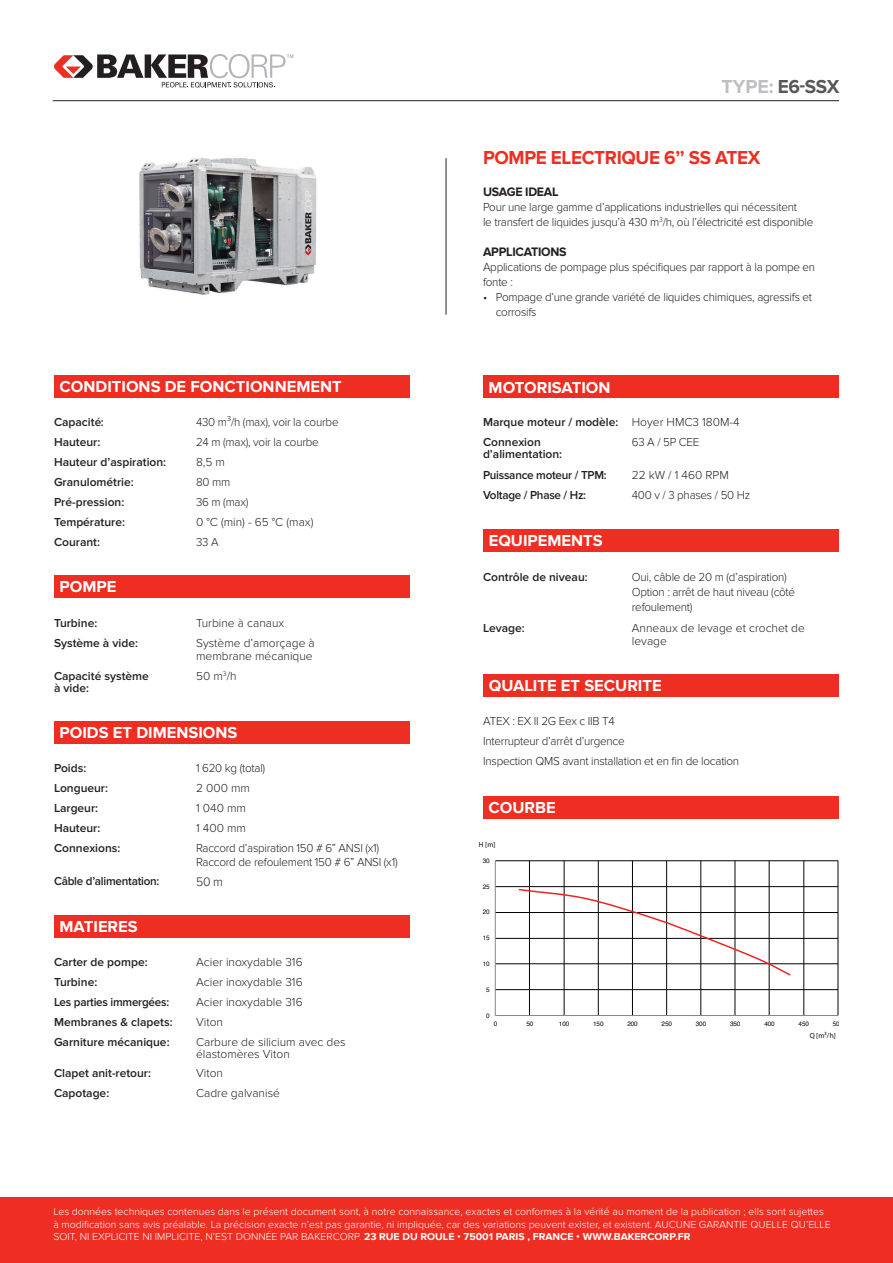
<style>
.page{position:relative;width:893px;height:1263px;background:#fff}
.page>*{position:absolute;margin:0;border:0;box-sizing:border-box;transform-origin:0 0}
.t1{font:700 19.5px "Proxima Nova";letter-spacing:-.02em;color:#ee2e22}
.t2{font:700 19.5px "Proxima Nova";letter-spacing:-.01em;color:#57585a}
.t3{font:700 16.5px "Proxima Nova";color:#fff}
.t4{font:700 12.75px "Proxima Nova";letter-spacing:-.02em;color:#231f20}
.t5{font:300 12.75px "Proxima Nova";color:#231f20}
.t6{font:300 12px/15px "Proxima Nova";letter-spacing:-.02em;color:#231f20}
.t7{font:600 12px/12px "Proxima Nova";color:#231f20}
.t8{font:300 12px/13.5px "Proxima Nova";color:#231f20}
.t9{font:600 12px "Proxima Nova";letter-spacing:-.02em;color:#231f20}
.t10{font:300 10.5px/12.6px "Proxima Nova";color:#fff}
.t11{font:7.35px "Myriad Pro";color:#040503}
.t12{font:6.3px "Helvetica";letter-spacing:-.02em;color:#040503}
.s1{color:#bebfc2}
.s2{font-weight:300}
.s3{font-weight:700}
</style>
<div class="page">
<hr style="left:446px;top:158px;width:1px;height:157px;background:#231f20">
<div style="left:0;top:1197px;width:893px;height:66px;background:#ee2e22"></div>
<div style="left:54px;top:721px;width:356px;height:22px;background:#ee2e22"></div>
<div style="left:54px;top:915px;width:356px;height:22px;background:#ee2e22"></div>
<div style="left:483px;top:530px;width:356px;height:22px;background:#ee2e22"></div>
<div style="left:483px;top:674px;width:356px;height:23px;background:#ee2e22"></div>
<div style="left:54px;top:375px;width:356px;height:22px;background:#ee2e22"></div>
<div style="left:54px;top:576px;width:356px;height:22px;background:#ee2e22"></div>
<div style="left:483px;top:375px;width:356px;height:22px;background:#ee2e22"></div>
<div style="left:483px;top:796px;width:356px;height:22px;background:#ee2e22"></div>
<hr style="left:495px;top:989px;width:343px;height:1px;background:#040503">
<hr style="left:495px;top:963px;width:343px;height:1px;background:#040503">
<hr style="left:495px;top:938px;width:343px;height:1px;background:#040503">
<hr style="left:495px;top:912px;width:343px;height:1px;background:#040503">
<hr style="left:495px;top:886px;width:343px;height:1px;background:#040503">
<hr style="left:495px;top:860px;width:343px;height:1px;background:#040503">
<hr style="left:529px;top:861px;width:1px;height:154px;background:#040503">
<hr style="left:564px;top:861px;width:1px;height:154px;background:#040503">
<hr style="left:598px;top:861px;width:1px;height:154px;background:#040503">
<hr style="left:632px;top:861px;width:1px;height:154px;background:#040503">
<hr style="left:666px;top:861px;width:1px;height:154px;background:#040503">
<hr style="left:700px;top:861px;width:1px;height:154px;background:#040503">
<hr style="left:735px;top:861px;width:1px;height:154px;background:#040503">
<hr style="left:769px;top:861px;width:1px;height:154px;background:#040503">
<hr style="left:803px;top:861px;width:1px;height:154px;background:#040503">
<hr style="left:838px;top:861px;width:1px;height:154px;background:#040503">
<hr style="left:495px;top:861px;width:1px;height:154px;background:#868686">
<hr style="left:495px;top:1015px;width:343px;height:1px;background:#868686">
<svg style="left:518px;top:888px;width:274px;height:89px"></svg>
<img style="left:139px;top:157px;width:178px;height:138px">
<hr style="left:53px;top:100px;width:786px;height:1px;background:#231f20">
<svg style="left:54px;top:54px;width:239px;height:33px"></svg>
<h1 class="t2" style="left:721px;top:75px;width:120px"><span class="s1">TYPE:</span> E6-SSX</h1>
<h2 class="t3" style="left:60px;top:376px;width:284px">CONDITIONS DE FONCTIONNEMENT</h2>
<h2 class="t3" style="left:60px;top:378px;width:253px">GEWICHTE UND ABMESSUNGEN</h2>
<p class="t7" style="left:54px;top:416px;width:51px">Capacité:</p>
<p class="t6" style="left:196px;top:414px;width:144px">430 m³/h (max), voir la courbe</p>
<p class="t7" style="left:54px;top:436px;width:48px">Hauteur:</p>
<p class="t6" style="left:196px;top:434px;width:124px">24 m (max), voir la courbe</p>
<p class="t7" style="left:54px;top:456px;width:114px">Hauteur d’aspiration:</p>
<p class="t6" style="left:196px;top:454px;width:31px">8,5 m</p>
<p class="t7" style="left:54px;top:476px;width:81px">Granulométrie:</p>
<p class="t6" style="left:196px;top:474px;width:36px">80 mm</p>
<p class="t7" style="left:54px;top:496px;width:72px">Pré-pression:</p>
<p class="t6" style="left:196px;top:494px;width:54px">36 m (max)</p>
<p class="t7" style="left:54px;top:516px;width:72px">Température:</p>
<p class="t6" style="left:196px;top:514px;width:119px">0 °C (min) - 65 °C (max)</p>
<p class="t7" style="left:54px;top:536px;width:48px">Courant:</p>
<p class="t6" style="left:196px;top:534px;width:24px">33 A</p>
<h2 class="t3" style="left:60px;top:577px;width:58px">POMPE</h2>
<p class="t7" style="left:54px;top:617px;width:45px">Turbine:</p>
<p class="t8" style="left:196px;top:616px;width:90px">Turbine à canaux</p>
<p class="t7" style="left:54px;top:637px;width:86px">Système à vide:</p>
<p class="t8" style="left:196px;top:636px;width:120px">Système d’amorçage à membrane mécanique</p>
<p class="t7" style="left:54px;top:670px;width:96px">Capacité système à vide:</p>
<p class="t6" style="left:196px;top:668px;width:42px">50 m<sup>3</sup>/h</p>
<h2 class="t3" style="left:60px;top:723px;width:179px">POIDS ET DIMENSIONS</h2>
<p class="t7" style="left:54px;top:762px;width:34px">Poids:</p>
<p class="t6" style="left:196px;top:761px;width:71px">1 620 kg (total)</p>
<p class="t7" style="left:54px;top:782px;width:56px">Longueur:</p>
<p class="t6" style="left:196px;top:781px;width:56px">2 000 mm</p>
<p class="t7" style="left:54px;top:802px;width:46px">Largeur:</p>
<p class="t6" style="left:196px;top:801px;width:51px">1 040 mm</p>
<p class="t7" style="left:54px;top:822px;width:48px">Hauteur:</p>
<p class="t6" style="left:196px;top:821px;width:51px">1 400 mm</p>
<p class="t7" style="left:54px;top:842px;width:68px">Connexions:</p>
<p class="t6" style="left:196px;top:841px;width:203px;line-height:13.5px">Raccord d’aspiration 150 # 6” ANSI (x1)<br>Raccord de refoulement 150 # 6” ANSI (x1)</p>
<p class="t9" style="left:54px;top:874px;width:107px">Câble d’alimentation:</p>
<p class="t5" style="left:196px;top:874px;width:28px">50 m</p>
<h2 class="t3" style="left:60px;top:917px;width:80px">MATIERES</h2>
<p class="t7" style="left:54px;top:956px;width:95px">Carter de pompe:</p>
<p class="t8" style="left:196px;top:955px;width:108px">Acier inoxydable 316</p>
<p class="t7" style="left:54px;top:976px;width:45px">Turbine:</p>
<p class="t8" style="left:196px;top:975px;width:108px">Acier inoxydable 316</p>
<p class="t9" style="left:54px;top:995px;width:117px">Les parties immergées:</p>
<p class="t8" style="left:196px;top:995px;width:108px">Acier inoxydable 316</p>
<p class="t7" style="left:54px;top:1016px;width:120px">Membranes &amp; clapets:</p>
<p class="t6" style="left:196px;top:1015px;width:28px">Viton</p>
<p class="t7" style="left:54px;top:1036px;width:117px">Garniture mécanique:</p>
<p class="t8" style="left:196px;top:1036px;width:151px;line-height:12px">Carbure de silicium avec des élastomères Viton</p>
<p class="t7" style="left:54px;top:1067px;width:99px">Clapet anit-retour:</p>
<p class="t6" style="left:196px;top:1065px;width:28px">Viton</p>
<p class="t7" style="left:54px;top:1087px;width:57px">Capotage:</p>
<p class="t8" style="left:196px;top:1086px;width:85px">Cadre galvanisé</p>
<h1 class="t1" style="left:483px;top:146px;width:279px">POMPE ELECTRIQUE 6’’ SS ATEX</h1>
<p class="t4" style="left:483px;top:184px;width:77px">USAGE IDEAL</p>
<p class="t6" style="left:483px;top:199px;width:332px">Pour une large gamme d’applications industrielles qui nécessitent<br>le transfert de liquides jusqu’à 430 m<sup>3</sup>/h, où l’électricité est disponible</p>
<p class="t4" style="left:483px;top:245px;width:85px">APPLICATIONS</p>
<p class="t6" style="left:483px;top:260px;width:334px">Applications de pompage plus spécifiques par rapport à la pompe en fonte :</p>
<p class="t6" style="left:496px;top:290px;width:318px;text-indent:-13px">• Pompage d’une grande variété de liquides chimiques, agressifs et corrosifs</p>
<h2 class="t3" style="left:489px;top:377px;width:124px">MOTORISATION</h2>
<p class="t7" style="left:483px;top:412px;width:258px;line-height:20px">Marque moteur / modèle: <span class="s2">Hoyer HMC3 180M-4<br></span>Connexion</p>
<p class="t7" style="left:483px;top:448px;width:81px">d’alimentation:</p>
<p class="t6" style="left:632px;top:434px;width:69px">63 A / 5P CEE</p>
<p class="t9" style="left:483px;top:468px;width:125px">Puissance moteur / TPM:</p>
<p class="t8" style="left:632px;top:468px;width:99px">22 kW / 1 460 RPM</p>
<p class="t9" style="left:483px;top:488px;width:105px">Voltage / Phase / Hz:</p>
<p class="t6" style="left:632px;top:488px;width:120px">400 v / 3 phases / 50 Hz</p>
<h2 class="t3" style="left:489px;top:531px;width:115px">EQUIPEMENTS</h2>
<p class="t7" style="left:483px;top:571px;width:106px">Contrôle de niveau:</p>
<p class="t6" style="left:632px;top:569px;width:165px">Oui, câble de 20 m (d’aspiration)<br>Option : arrêt de haut niveau (côté refoulement)</p>
<p class="t7" style="left:483px;top:622px;width:43px">Levage:</p>
<p class="t8" style="left:632px;top:621px;width:175px">Anneaux de levage et crochet de levage</p>
<h2 class="t3" style="left:489px;top:676px;width:174px">QUALITE ET SECURITE</h2>
<p class="t6" style="left:483px;top:711px;width:258px;line-height:20px">ATEX : EX II 2G Eex c IIB T4<br>Interrupteur d’arrêt d’urgence<br>Inspection QMS avant installation et en fin de location</p>
<h2 class="t3" style="left:489px;top:798px;width:69px">COURBE</h2>
<p class="t11" style="left:479px;top:840px;width:18px">H [m]</p>
<p class="t12" style="left:483px;top:856px;width:8px">30</p>
<p class="t12" style="left:483px;top:881px;width:8px">25</p>
<p class="t12" style="left:483px;top:907px;width:8px">20</p>
<p class="t12" style="left:483px;top:933px;width:8px">15</p>
<p class="t12" style="left:483px;top:959px;width:8px">10</p>
<p class="t12" style="left:486px;top:985px;width:5px">5</p>
<p class="t12" style="left:486px;top:1010px;width:5px">0</p>
<p class="t12" style="left:494px;top:1019px;width:5px">0</p>
<p class="t12" style="left:526px;top:1019px;width:8px">50</p>
<p class="t12" style="left:559px;top:1019px;width:12px">100</p>
<p class="t12" style="left:593px;top:1019px;width:12px">150</p>
<p class="t12" style="left:627px;top:1019px;width:12px">200</p>
<p class="t12" style="left:662px;top:1019px;width:12px">250</p>
<p class="t12" style="left:696px;top:1019px;width:12px">300</p>
<p class="t12" style="left:730px;top:1019px;width:12px">350</p>
<p class="t12" style="left:764px;top:1019px;width:12px">400</p>
<p class="t12" style="left:799px;top:1019px;width:12px">450</p>
<p class="t12" style="left:833px;top:1019px;width:12px">500</p>
<p class="t11" style="left:810px;top:1031px;width:27px">Q [m³/h]</p>
<p class="t10" style="left:53px;top:1205px;width:779px">Les données techniques contenues dans le présent document sont, à notre connaissance, exactes et conformes à la vérité au moment de la publication ; ells sont sujettes à modification sans avis préalable. La précision exacte n’est pas garantie, ni impliquée, car des variations peuvent exister, et existent. AUCUNE GARANTIE QUELLE QU’ELLE<br>SOIT, NI EXPLICITE NI IMPLICITE, N’EST DONNÉE PAR BAKERCORP. <span class="s3">23 RUE DU ROULE • 75001 PARIS , FRANCE • WWW.BAKERCORP.FR</span></p>
</div>
